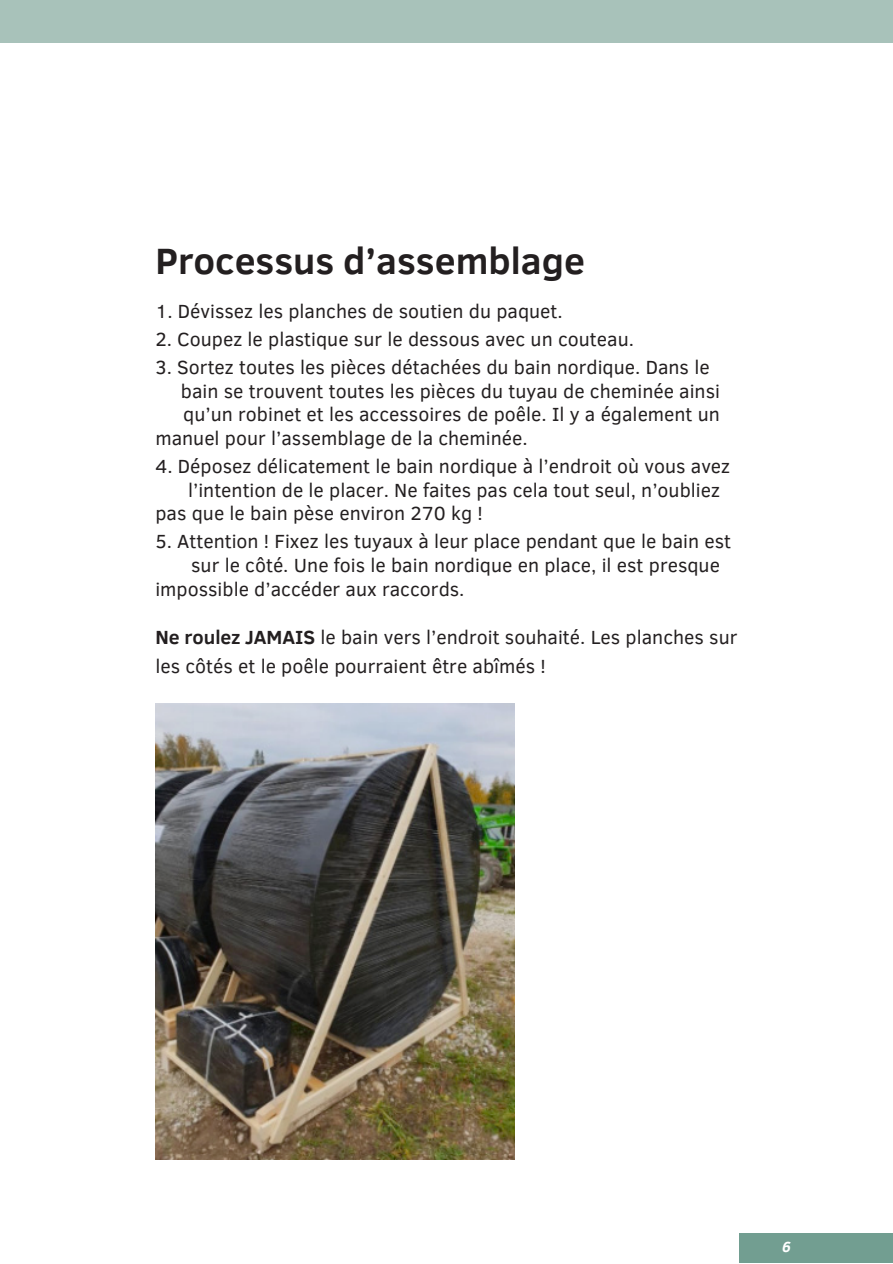
<style>
.page{position:relative;width:893px;height:1264px;background:#fff}
.page>*{position:absolute;margin:0;border:0;box-sizing:border-box;transform-origin:0 0}
.t1{font:700 37.5px "Clear Sans";color:#231f20}
.t2{font:19.5px "Clear Sans";color:#231f20}
.t3{font:italic 700 15px "Clear Sans";color:#fff}
.s1{font-weight:700}
</style>
<div class="page">
<div style="left:0;top:0;width:892px;height:43px;background:#a8c2ba"></div>
<div style="left:739px;top:1232px;width:153px;height:30px;background:#729e91"></div>
<img style="left:155px;top:704px;width:359px;height:455px">
<p class="t1" style="left:155px;top:233px;width:431px">Processus d’assemblage</p>
<p class="t2" style="left:155px;top:297px;width:409px">1. Dévissez les planches de soutien du paquet.</p>
<p class="t2" style="left:155px;top:325px;width:480px">2. Coupez le plastique sur le dessous avec un couteau.</p>
<p class="t2" style="left:155px;top:353px;width:555px">3. Sortez toutes les pièces détachées du bain nordique. Dans le</p>
<p class="t2" style="left:181px;top:376px;width:540px">bain se trouvent toutes les pièces du tuyau de cheminée ainsi</p>
<p class="t2" style="left:183px;top:400px;width:538px">qu’un robinet et les accessoires de poêle. Il y a également un</p>
<p class="t2" style="left:155px;top:424px;width:374px">manuel pour l’assemblage de la cheminée.</p>
<p class="t2" style="left:155px;top:452px;width:576px">4. Déposez délicatement le bain nordique à l’endroit où vous avez</p>
<p class="t2" style="left:188px;top:475px;width:533px">l’intention de le placer. Ne faites pas cela tout seul, n’oubliez</p>
<p class="t2" style="left:155px;top:499px;width:329px">pas que le bain pèse environ 270 kg !</p>
<p class="t2" style="left:155px;top:527px;width:577px">5. Attention ! Fixez les tuyaux à leur place pendant que le bain est</p>
<p class="t2" style="left:191px;top:551px;width:530px">sur le côté. Une fois le bain nordique en place, il est presque</p>
<p class="t2" style="left:155px;top:574px;width:310px">impossible d’accéder aux raccords.</p>
<p class="t2" style="left:155px;top:623px;width:583px"><span class="s1">Ne roulez JAMAIS</span> le bain vers l’endroit souhaité. Les planches sur</p>
<p class="t2" style="left:155px;top:652px;width:392px">les côtés et le poêle pourraient être abîmés !</p>
<p class="t3" style="left:782px;top:1235px;width:10px">6</p>
</div>
